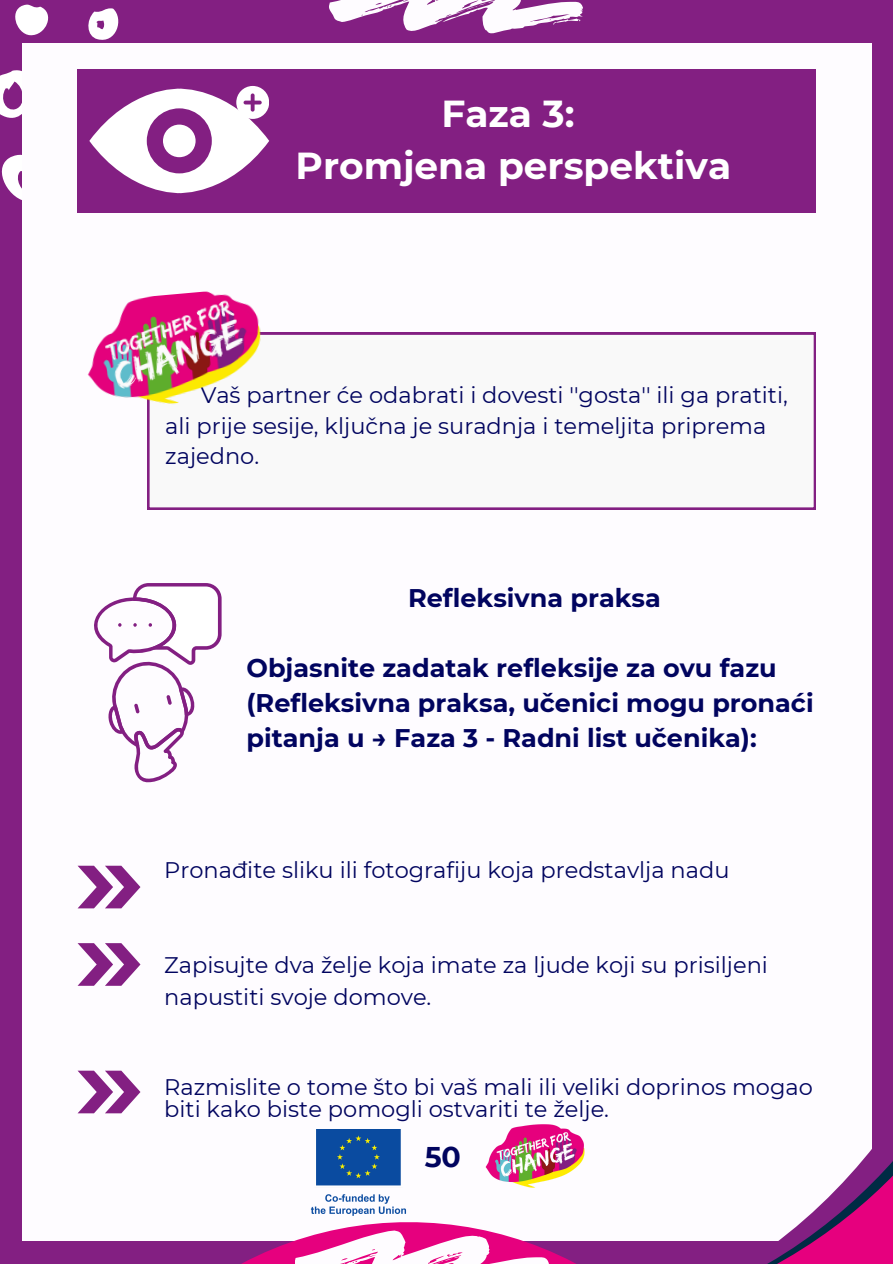
<style>
.page{position:relative;width:893px;height:1264px;background:#fff}
.page>*{position:absolute;margin:0;border:0;box-sizing:border-box;transform-origin:0 0}
.t1{font:700 37.5px/51.8px "Montserrat";color:#fff;text-align:center}
.t2{font:700 28.5px "Montserrat";color:#01045f}
.t3{font:700 25.5px/34.8px "Montserrat";color:#01045f}
.t4{font:22.5px/30.3px "Montserrat";color:#01045f}
</style>
<div class="page">
<div style="left:0;top:0;width:892px;height:1263px;background:#831f82"></div>
<svg style="left:15px;top:4px;width:34px;height:32px"></svg>
<svg style="left:88px;top:8px;width:31px;height:32px"></svg>
<svg style="left:0;top:64px;width:23px;height:71px"></svg>
<svg style="left:1px;top:152px;width:22px;height:50px"></svg>
<div style="left:23px;top:43px;width:848px;height:1197px;background:#fefcff"></div>
<svg style="left:195px;top:1124px;width:422px;height:139px"></svg>
<svg style="left:329px;top:0;width:253px;height:34px"></svg>
<svg style="left:295px;top:1230px;width:253px;height:33px;background:#f188c3"></svg>
<div style="left:77px;top:69px;width:738px;height:143px;background:#831f82"></div>
<svg style="left:89px;top:86px;width:180px;height:108px"></svg>
<div style="left:163px;top:125px;width:32px;height:32px;background:#fff;border-radius:50%"></div>
<svg style="left:147px;top:332px;width:668px;height:177px"></svg>
<img style="left:87px;top:291px;width:182px;height:122px">
<svg style="left:94px;top:583px;width:127px;height:200px"></svg>
<svg style="left:78px;top:865px;width:62px;height:43px"></svg>
<svg style="left:78px;top:943px;width:62px;height:42px"></svg>
<svg style="left:78px;top:1070px;width:62px;height:43px"></svg>
<svg style="left:617px;top:1063px;width:275px;height:200px"></svg>
<p class="t1" style="left:295px;top:88px;width:437px">Faza 3:<br>Promjena perspektiva</p>
<p class="t4" style="left:165px;top:380px;width:624px;text-indent:35px">Vaš partner će odabrati i dovesti ''gosta'' ili ga pratiti, ali prije sesije, ključna je suradnja i temeljita priprema zajedno.</p>
<p class="t3" style="left:408px;top:580px;width:254px">Refleksivna praksa</p>
<p class="t3" style="left:246px;top:650px;width:568px">Objasnite zadatak refleksije za ovu fazu (Refleksivna praksa, učenici mogu pronaći pitanja u → Faza 3 - Radni list učenika):</p>
<p class="t4" style="left:164px;top:855px;width:567px">Pronađite sliku ili fotografiju koja predstavlja nadu</p>
<h1 class="t4" style="left:164px;top:949px;width:605px;line-height:31.5px">Zapisujte dva želje koja imate za ljude koji su prisiljeni napustiti svoje domove.</h1>
<p class="t4" style="left:164px;top:1075px;width:650px;line-height:22.5px">Razmislite o tome što bi vaš mali ili veliki doprinos mogao biti kako biste pomogli ostvariti te želje.</p>
<p class="t2" style="left:424px;top:1139px;width:38px">50</p>
</div>
